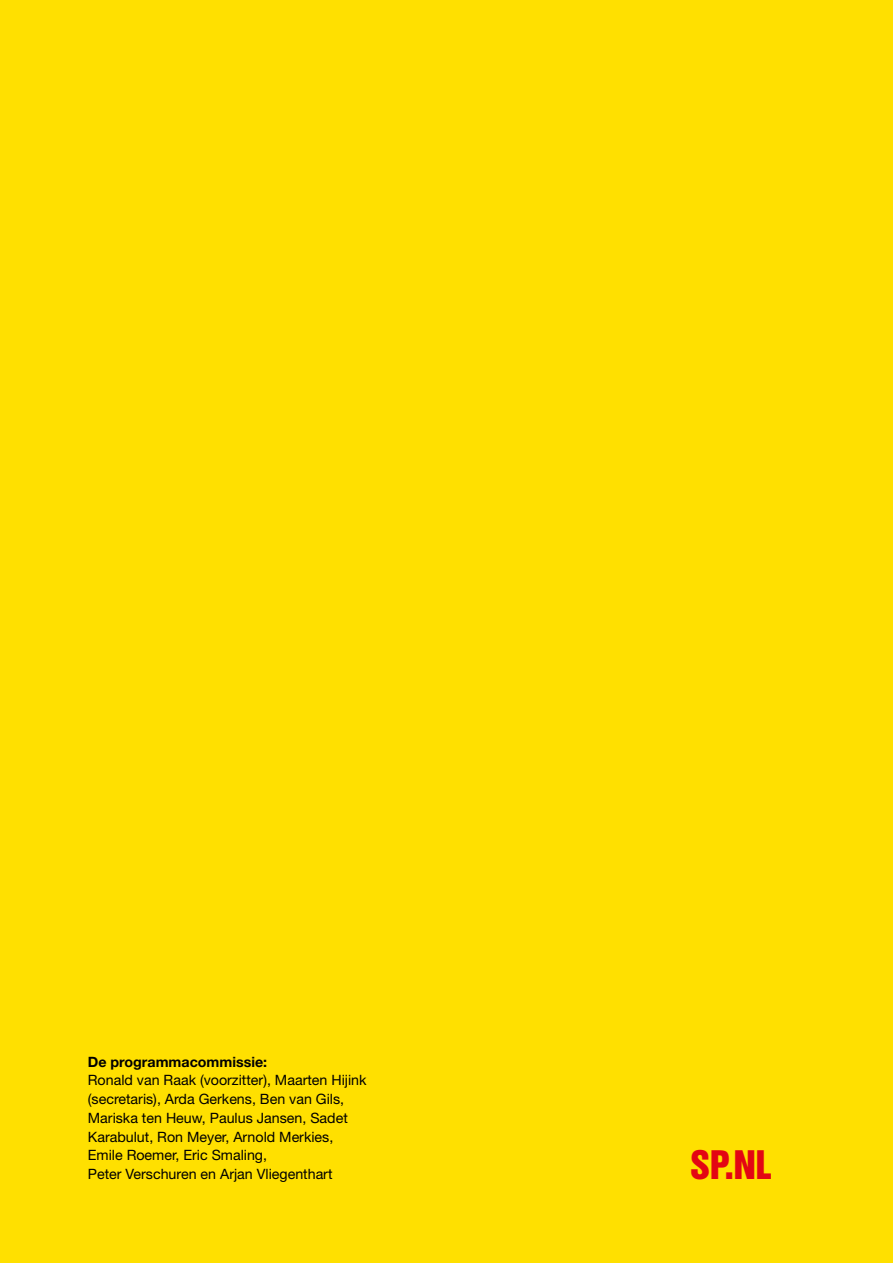
<style>
.page{position:relative;width:893px;height:1263px;background:#ffe000}
.page>*{position:absolute;margin:0;border:0;box-sizing:border-box;transform-origin:0 0}
.t1{font:36px "Helvetica Inserat LT Std";color:#e30613}
.t2{font:14.25px/18.8px "Helvetica Neue LT Std";color:#000}
.t3{font:700 14.25px "Helvetica Neue LT Std";color:#000}
</style>
<div class="page">
<p class="t3" style="left:88px;top:1053px;width:181px">De programmacommissie:</p>
<p class="t2" style="left:88px;top:1071px;width:280px">Ronald van Raak (voorzitter), Maarten Hijink (secretaris), Arda Gerkens, Ben van Gils, Mariska ten Heuw, Paulus Jansen, Sadet Karabulut, Ron Meyer, Arnold Merkies, Emile Roemer, Eric Smaling,<br>Peter Verschuren en Arjan Vliegenthart</p>
<h1 class="t1" style="left:690px;top:1143px;width:83px">SP.NL</h1>
</div>
